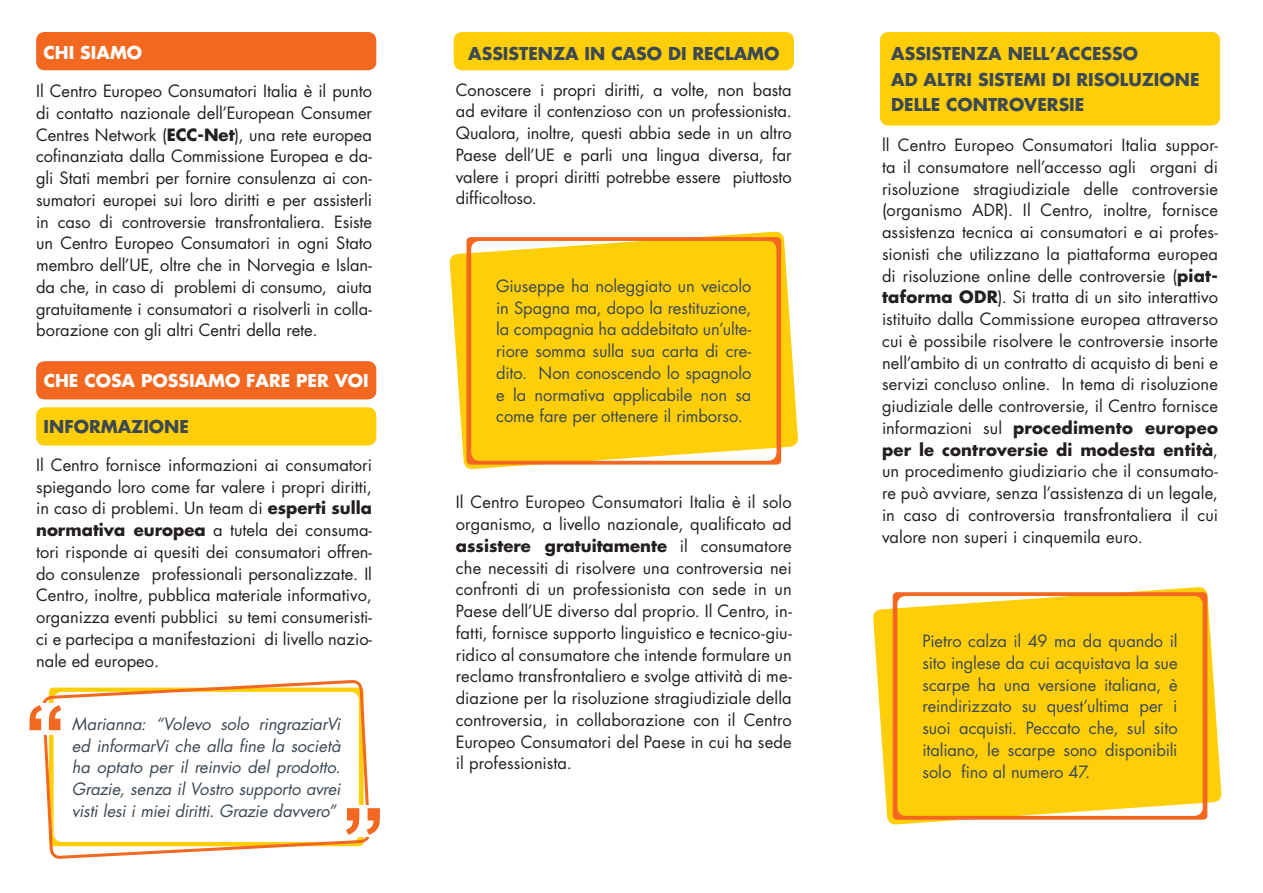
<style>
.page{position:relative;width:1263px;height:893px;background:#fff}
.page>*{position:absolute;margin:0;border:0;box-sizing:border-box;transform-origin:0 0}
.t1{font:700 17.25px/25.5px "Futura";color:#3c4953}
.t2{font:700 17.25px "Futura";color:#fff}
.t3{font:16.5px/21.8px "Futura";color:#231f20;text-align:justify}
.t4{font:16.5px/21.8px "Futura";letter-spacing:-.005em;color:#3c4953;text-align:justify}
.t5{font:italic 16.5px/21.8px "Futura";letter-spacing:-.01em;color:#3c4953;text-align:justify}
.s1{font-weight:700}
</style>
<div class="page">
<svg style="left:873px;top:587px;width:349px;height:238px"></svg>
<div style="left:36px;top:32px;width:340px;height:38px;background:#f36821;border-radius:9px"></div>
<div style="left:36px;top:361px;width:340px;height:38px;background:#f36821;border-radius:9px"></div>
<div style="left:36px;top:407px;width:340px;height:39px;background:#fece08;border-radius:9px"></div>
<div style="left:454px;top:32px;width:340px;height:38px;background:#fece08;border-radius:9px"></div>
<svg style="left:449px;top:231px;width:349px;height:239px"></svg>
<div style="left:880px;top:32px;width:340px;height:94px;background:#fece08;border-radius:9px"></div>
<svg style="left:43px;top:680px;width:326px;height:179px"></svg>
<svg style="left:893px;top:592px;width:314px;height:228px;background:#fdc911"></svg>
<svg style="left:466px;top:237px;width:315px;height:228px;background:#fdc911"></svg>
<div style="left:22px;top:703px;width:47px;height:32px;background:#fff"></div>
<div style="left:340px;top:805px;width:46px;height:32px;background:#fff"></div>
<svg style="left:30px;top:705px;width:31px;height:25px"></svg>
<svg style="left:346px;top:808px;width:34px;height:27px"></svg>
<p class="t2" style="left:44px;top:40px;width:100px">CHI SIAMO</p>
<p class="t1" style="left:468px;top:40px;width:313px">ASSISTENZA IN CASO DI RECLAMO</p>
<p class="t1" style="left:891px;top:40px;width:310px">ASSISTENZA NELL’ACCESSO<br>AD ALTRI SISTEMI DI RISOLUZIONE<br>DELLE CONTROVERSIE</p>
<p class="t3" style="left:36px;top:80px;width:337px">Il Centro Europeo Consumatori Italia è il punto di contatto nazionale dell’European Consumer Centres Network (<span class="s1">ECC-Net</span>), una rete europea cofinanziata dalla Commissione Europea e da&shy;gli Stati membri per fornire consulenza ai con&shy;sumatori europei sui loro diritti e per assisterli in caso di controversie transfrontaliera. Esiste un Centro Europeo Consumatori in ogni Stato membro dell’UE, oltre che in Norvegia e Islan&shy;da che, in caso di problemi di consumo, aiuta gratuitamente i consumatori a risolverli in colla&shy;borazione con gli altri Centri della rete.</p>
<p class="t3" style="left:456px;top:79px;width:337px">Conoscere i propri diritti, a volte, non basta ad evitare il contenzioso con un professionista.<br>Qualora, inoltre, questi abbia sede in un altro Paese dell’UE e parli una lingua diversa, far valere i propri diritti potrebbe essere piuttosto difficoltoso.</p>
<p class="t3" style="left:882px;top:134px;width:337px">ll Centro Europeo Consumatori Italia suppor&shy;ta il consumatore nell’accesso agli organi di risoluzione stragiudiziale delle controversie (organismo ADR). Il Centro, inoltre, fornisce assistenza tecnica ai consumatori e ai profes&shy;sionisti che utilizzano la piattaforma europea di risoluzione online delle controversie (<span class="s1">piat&shy;taforma ODR</span>). Si tratta di un sito interattivo istituito dalla Commissione europea attraverso cui è possibile risolvere le controversie insorte nell’ambito di un contratto di acquisto di beni e servizi concluso online. In tema di risoluzione giudiziale delle controversie, il Centro fornisce informazioni sul <span class="s1">procedimento europeo per le controversie di modesta entità</span>, un procedimento giudiziario che il consumato&shy;re può avviare, senza l’assistenza di un legale, in caso di controversia transfrontaliera il cui valore non superi i cinquemila euro.</p>
<p class="t4" style="left:496px;top:275px;width:257px">Giuseppe ha noleggiato un veicolo in Spagna ma, dopo la restituzione, la compagnia ha addebitato un’ulte&shy;riore somma sulla sua carta di cre&shy;dito. Non conoscendo lo spagnolo e la normativa applicabile non sa come fare per ottenere il rimborso.</p>
<p class="t2" style="left:44px;top:369px;width:327px">CHE COSA POSSIAMO FARE PER VOI</p>
<p class="t1" style="left:44px;top:413px;width:147px">INFORMAZIONE</p>
<p class="t3" style="left:36px;top:454px;width:337px">Il Centro fornisce informazioni ai consumatori spiegando loro come far valere i propri diritti, in caso di problemi. Un team di <span class="s1">esperti sulla normativa europea</span> a tutela dei consuma&shy;tori risponde ai quesiti dei consumatori offren&shy;do consulenze professionali personalizzate. Il Centro, inoltre, pubblica materiale informativo, organizza eventi pubblici su temi consumeristi&shy;ci e partecipa a manifestazioni di livello nazio&shy;nale ed europeo.</p>
<p class="t3" style="left:456px;top:491px;width:337px">Il Centro Europeo Consumatori Italia è il solo organismo, a livello nazionale, qualificato ad <span class="s1">assistere gratuitamente</span> il consumatore che necessiti di risolvere una controversia nei confronti di un professionista con sede in un Paese dell’UE diverso dal proprio. Il Centro, in&shy;fatti, fornisce supporto linguistico e tecnico-giu&shy;ridico al consumatore che intende formulare un reclamo transfrontaliero e svolge attività di me&shy;diazione per la risoluzione stragiudiziale della controversia, in collaborazione con il Centro Europeo Consumatori del Paese in cui ha sede il professionista.</p>
<p class="t4" style="left:922px;top:630px;width:257px">Pietro calza il 49 ma da quando il sito inglese da cui acquistava la sue scarpe ha una versione italiana, è reindirizzato su quest’ultima per i suoi acquisti. Peccato che, sul sito italiano, le scarpe sono disponibili solo fino al numero 47.</p>
<p class="t5" style="left:72px;top:713px;width:270px">Marianna: “Volevo solo ringraziarVi ed informarVi che alla fine la società ha optato per il reinvio del prodotto.<br>Grazie, senza il Vostro supporto avrei visti lesi i miei diritti. Grazie davvero”</p>
</div>
